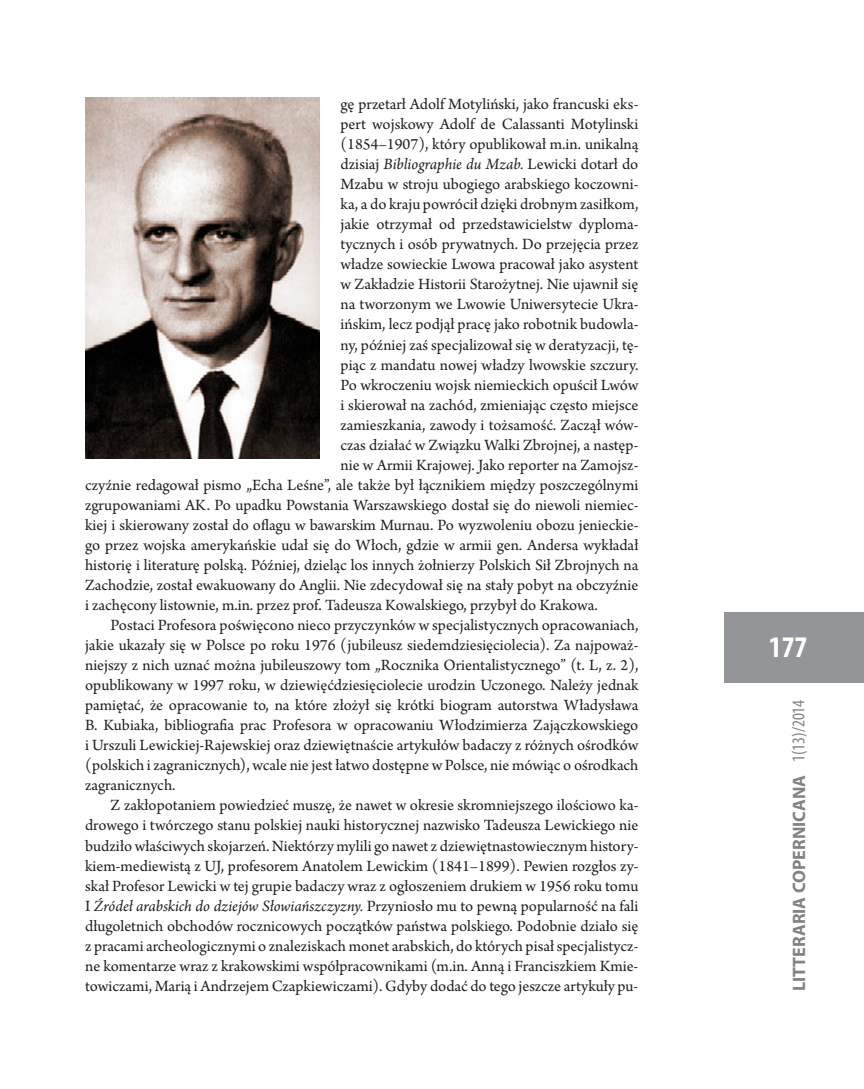
<style>
.page{position:relative;width:864px;height:1089px;background:#fff}
.page>*{position:absolute;margin:0;border:0;box-sizing:border-box;transform-origin:0 0}
.t1{font:700 condensed 30px "Myriad Pro";color:#fff}
.t2{font:700 18px "Myriad Pro";color:#808285}
.t3{font:condensed 18px "Myriad Pro";color:#808285}
.t4{font:16.5px "Arno Pro";color:#231f20}
.t5{font:italic 16.5px "Arno Pro";letter-spacing:-.005em;color:#231f20}
.s1{font-style:italic}
.s2{font-style:normal}
</style>
<div class="page">
<div style="left:724px;top:612px;width:139px;height:70px;background:#939598"></div>
<img style="left:85px;top:98px;width:234px;height:360px">
<p class="t4" style="left:340px;top:95px;width:299px">gę przetarł Adolf Motyliński, jako francuski eks-</p>
<p class="t4" style="left:340px;top:115px;width:299px">pert wojskowy Adolf de Calassanti Motylinski</p>
<p class="t4" style="left:340px;top:135px;width:299px">(1854–1907), który opublikował m.in. unikalną</p>
<p class="t4" style="left:340px;top:155px;width:299px">dzisiaj <span class="s1">Bibliographie du Mzab.</span> Lewicki dotarł do</p>
<p class="t4" style="left:340px;top:175px;width:299px">Mzabu w stroju ubogiego arabskiego koczowni-</p>
<p class="t4" style="left:340px;top:195px;width:299px">ka, a do kraju powrócił dzięki drobnym zasiłkom,</p>
<p class="t4" style="left:340px;top:215px;width:299px">jakie otrzymał od przedstawicielstw dyploma-</p>
<p class="t4" style="left:340px;top:235px;width:299px">tycznych i osób prywatnych. Do przejęcia przez</p>
<p class="t4" style="left:340px;top:255px;width:299px">władze sowieckie Lwowa pracował jako asystent</p>
<p class="t4" style="left:340px;top:275px;width:299px">w Zakładzie Historii Starożytnej. Nie ujawnił się</p>
<p class="t4" style="left:340px;top:295px;width:299px">na tworzonym we Lwowie Uniwersytecie Ukra-</p>
<p class="t4" style="left:340px;top:315px;width:299px">ińskim, lecz podjął pracę jako robotnik budowla-</p>
<p class="t4" style="left:340px;top:335px;width:299px">ny, później zaś specjalizował się w deratyzacji, tę-</p>
<p class="t4" style="left:340px;top:355px;width:299px">piąc z mandatu nowej władzy lwowskie szczury.</p>
<p class="t4" style="left:340px;top:375px;width:299px">Po wkroczeniu wojsk niemieckich opuścił Lwów</p>
<p class="t4" style="left:340px;top:395px;width:299px">i skierował na zachód, zmieniając często miejsce</p>
<p class="t4" style="left:340px;top:415px;width:299px">zamieszkania, zawody i tożsamość. Zaczął wów-</p>
<p class="t4" style="left:340px;top:435px;width:299px">czas działać w Związku Walki Zbrojnej, a następ-</p>
<p class="t4" style="left:340px;top:455px;width:299px">nie w Armii Krajowej. Jako reporter na Zamojsz-</p>
<p class="t4" style="left:85px;top:475px;width:554px">czyźnie redagował pismo „Echa Leśne”, ale także był łącznikiem między poszczególnymi</p>
<p class="t4" style="left:85px;top:495px;width:554px">zgrupowaniami AK. Po upadku Powstania Warszawskiego dostał się do niewoli niemiec-</p>
<p class="t4" style="left:85px;top:515px;width:554px">kiej i skierowany został do oflagu w bawarskim Murnau. Po wyzwoleniu obozu jenieckie-</p>
<p class="t4" style="left:85px;top:535px;width:554px">go przez wojska amerykańskie udał się do Włoch, gdzie w armii gen. Andersa wykładał</p>
<p class="t4" style="left:85px;top:555px;width:554px">historię i literaturę polską. Później, dzieląc los innych żołnierzy Polskich Sił Zbrojnych na</p>
<p class="t4" style="left:85px;top:575px;width:554px">Zachodzie, został ewakuowany do Anglii. Nie zdecydował się na stały pobyt na obczyźnie</p>
<p class="t4" style="left:85px;top:595px;width:514px">i zachęcony listownie, m.in. przez prof. Tadeusza Kowalskiego, przybył do Krakowa.</p>
<p class="t4" style="left:111px;top:615px;width:529px">Postaci Profesora poświęcono nieco przyczynków w specjalistycznych opracowaniach,</p>
<p class="t4" style="left:85px;top:635px;width:554px">jakie ukazały się w Polsce po roku 1976 (jubileusz siedemdziesięciolecia). Za najpoważ-</p>
<p class="t4" style="left:85px;top:655px;width:554px">niejszy z nich uznać można jubileuszowy tom „Rocznika Orientalistycznego” (t. L, z. 2),</p>
<p class="t4" style="left:85px;top:676px;width:554px">opublikowany w 1997 roku, w dziewięćdziesięciolecie urodzin Uczonego. Należy jednak</p>
<p class="t4" style="left:85px;top:696px;width:554px">pamiętać, że opracowanie to, na które złożył się krótki biogram autorstwa Władysława</p>
<p class="t4" style="left:85px;top:716px;width:554px">B. Kubiaka, bibliografia prac Profesora w opracowaniu Włodzimierza Zajączkowskiego</p>
<p class="t4" style="left:85px;top:736px;width:554px">i Urszuli Lewickiej-Rajewskiej oraz dziewiętnaście artykułów badaczy z różnych ośrodków</p>
<p class="t4" style="left:85px;top:756px;width:554px">(polskich i zagranicznych), wcale nie jest łatwo dostępne w Polsce, nie mówiąc o ośrodkach</p>
<p class="t4" style="left:85px;top:776px;width:92px">zagranicznych.</p>
<p class="t4" style="left:111px;top:796px;width:529px">Z zakłopotaniem powiedzieć muszę, że nawet w okresie skromniejszego ilościowo ka-</p>
<p class="t4" style="left:85px;top:816px;width:554px">drowego i twórczego stanu polskiej nauki historycznej nazwisko Tadeusza Lewickiego nie</p>
<p class="t4" style="left:85px;top:836px;width:554px">budziło właściwych skojarzeń. Niektórzy mylili go nawet z dziewiętnastowiecznym history-</p>
<p class="t4" style="left:85px;top:856px;width:554px">kiem-mediewistą z UJ, profesorem Anatolem Lewickim (1841–1899). Pewien rozgłos zy-</p>
<p class="t4" style="left:85px;top:876px;width:554px">skał Profesor Lewicki w tej grupie badaczy wraz z ogłoszeniem drukiem w 1956 roku tomu</p>
<p class="t5" style="left:85px;top:896px;width:554px"><span class="s2">I</span> Źródeł arabskich do dziejów Słowiańszczyzny. <span class="s2">Przyniosło mu to pewną popularność na fali</span></p>
<p class="t4" style="left:85px;top:916px;width:554px">długoletnich obchodów rocznicowych początków państwa polskiego. Podobnie działo się</p>
<p class="t4" style="left:85px;top:936px;width:554px">z pracami archeologicznymi o znaleziskach monet arabskich, do których pisał specjalistycz-</p>
<p class="t4" style="left:85px;top:956px;width:554px">ne komentarze wraz z krakowskimi współpracownikami (m.in. Anną i Franciszkiem Kmie-</p>
<p class="t4" style="left:85px;top:976px;width:554px">towiczami, Marią i Andrzejem Czapkiewiczami). Gdyby dodać do tego jeszcze artykuły pu-</p>
<h1 class="t1" style="left:768px;top:628px;width:40px">177</h1>
<p class="t3" style="left:787px;top:762px;width:64px;rotate:-90deg">1(13)/2014</p>
<p class="t2" style="left:787px;top:991px;width:218px;rotate:-90deg">LITTERARIA COPERNICANA</p>
</div>
